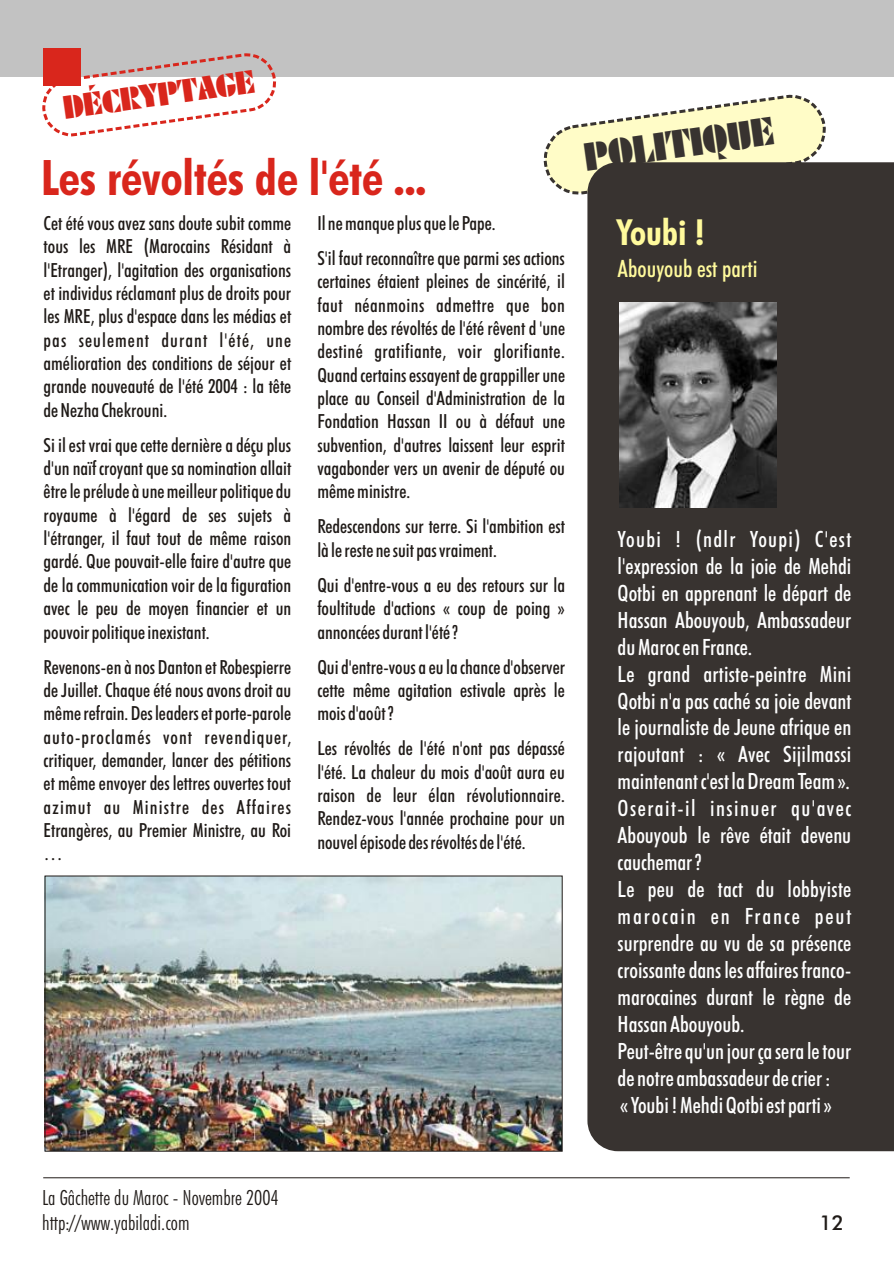
<style>
.page{position:relative;width:894px;height:1263px;background:#fff}
.page>*{position:absolute;margin:0;border:0;box-sizing:border-box;transform-origin:0 0}
.t1{font:49.05px "Futura Bd Cn BT";color:#d9261c}
.t2{font:38.25px "Futura Black BT";color:#383330}
.t3{font:36px "Futura Bd Cn BT";color:#fffa9c}
.t4{font:31.65px "Futura Black BT";color:#d9261c}
.t5{font:24px "Futura Md Cn BT";color:#fffa9c}
.t6{font:22.5px/27px "Futura Md Cn BT";color:#fff}
.t7{font:21px/25.2px "Futura Lt Cn BT";color:#1f1a17}
.t8{font:20.4px "Futura Md BT";color:#1f1a17}
.t9{font:19.5px/23.4px "Futura Md Cn BT";color:#1f1a17}
.t10{font:19.5px "Futura Md Cn BT";letter-spacing:.055em;color:#1f1a17}
.t11{font:19.5px "Futura Md Cn BT";letter-spacing:.02em;color:#1f1a17}
.t12{font:19.5px "Futura Md Cn BT";letter-spacing:.025em;color:#1f1a17}
.t13{font:19.5px "Futura Md Cn BT";letter-spacing:.06em;color:#1f1a17}
</style>
<div class="page">
<svg style="left:543px;top:94px;width:283px;height:101px"></svg>
<div style="left:587px;top:162px;width:307px;height:989px;background:#383330"></div>
<hr style="left:43px;top:1178px;width:807px;height:1px;background:#1f1a17">
<div style="left:0;top:0;width:894px;height:77px;background:#c2c2c2"></div>
<div style="left:43px;top:48px;width:38px;height:38px;background:#d9261c"></div>
<img style="left:47px;top:878px;width:513px;height:271px">
<div style="left:45px;top:876px;width:517px;height:275px;border:1px solid #1f1a17"></div>
<img style="left:619px;top:303px;width:157px;height:204px">
<svg style="left:42px;top:53px;width:234px;height:84px"></svg>
<h3 class="t4" style="left:62px;top:95px;width:194px;rotate:-8deg">DÉC PTAGE</h3>
<h1 class="t1" style="left:41px;top:158px;width:387px">Les révoltés de l'été ...</h1>
<p class="t9" style="left:44px;top:213px;width:249px">Cet été vous avez sans doute subit comme</p>
<p class="t9" style="left:317px;top:213px;width:180px">Il ne manque plus que le Pape.</p>
<p class="t9" style="left:44px;top:236px;width:249px">tous les MRE (Marocains Résidant à</p>
<p class="t9" style="left:317px;top:248px;width:249px">S'il faut reconnaître que parmi ses actions</p>
<p class="t9" style="left:44px;top:260px;width:249px">l'Etranger), l'agitation des organisations</p>
<p class="t9" style="left:317px;top:271px;width:249px">certaines étaient pleines de sincérité, il</p>
<p class="t9" style="left:44px;top:283px;width:249px">et individus réclamant plus de droits pour</p>
<p class="t12" style="left:317px;top:297px;width:249px">faut néanmoins admettre que bon</p>
<p class="t9" style="left:44px;top:306px;width:249px">les MRE, plus d'espace dans les médias et</p>
<p class="t9" style="left:317px;top:318px;width:249px">nombre des révoltés de l'été rêvent d 'une</p>
<p class="t10" style="left:44px;top:332px;width:249px">pas seulement durant l'été, une</p>
<p class="t11" style="left:317px;top:343px;width:249px">destiné gratifiante, voir glorifiante.</p>
<p class="t9" style="left:44px;top:353px;width:249px">amélioration des conditions de séjour et</p>
<p class="t9" style="left:317px;top:365px;width:249px">Quand certains essayent de grappiller une</p>
<p class="t9" style="left:44px;top:377px;width:249px">grande nouveauté de l'été 2004 : la tête</p>
<p class="t9" style="left:317px;top:388px;width:249px">place au Conseil d'Administration de la</p>
<p class="t9" style="left:44px;top:400px;width:125px">de Nezha Chekrouni.</p>
<p class="t9" style="left:317px;top:412px;width:249px">Fondation Hassan II ou à défaut une</p>
<p class="t9" style="left:44px;top:435px;width:249px">Si il est vrai que cette dernière a déçu plus</p>
<p class="t9" style="left:317px;top:435px;width:249px">subvention, d'autres laissent leur esprit</p>
<p class="t9" style="left:44px;top:458px;width:249px">d'un naïf croyant que sa nomination allait</p>
<p class="t9" style="left:317px;top:458px;width:249px">vagabonder vers un avenir de député ou</p>
<p class="t9" style="left:44px;top:482px;width:249px">être le prélude à une meilleur politique du</p>
<p class="t9" style="left:317px;top:482px;width:94px">même ministre.</p>
<p class="t9" style="left:44px;top:505px;width:249px">royaume à l'égard de ses sujets à</p>
<p class="t9" style="left:317px;top:517px;width:249px">Redescendons sur terre. Si l'ambition est</p>
<p class="t9" style="left:44px;top:528px;width:249px">l'étranger, il faut tout de même raison</p>
<p class="t9" style="left:317px;top:540px;width:181px">là le reste ne suit pas vraiment.</p>
<p class="t9" style="left:44px;top:552px;width:249px">gardé. Que pouvait-elle faire d'autre que de la communication voir de la figuration</p>
<p class="t9" style="left:317px;top:575px;width:249px">Qui d'entre-vous a eu des retours sur la</p>
<p class="t9" style="left:44px;top:598px;width:249px">avec le peu de moyen financier et un</p>
<p class="t9" style="left:317px;top:598px;width:249px">foultitude d'actions « coup de poing »</p>
<p class="t9" style="left:44px;top:622px;width:168px">pouvoir politique inexistant.</p>
<p class="t9" style="left:317px;top:622px;width:142px">annoncées durant l'été ?</p>
<p class="t9" style="left:44px;top:657px;width:249px">Revenons-en à nos Danton et Robespierre</p>
<p class="t9" style="left:317px;top:657px;width:249px">Qui d'entre-vous a eu la chance d'observer</p>
<p class="t9" style="left:44px;top:680px;width:249px">de Juillet. Chaque été nous avons droit au</p>
<p class="t9" style="left:317px;top:680px;width:249px">cette même agitation estivale après le</p>
<p class="t9" style="left:44px;top:704px;width:249px">même refrain. Des leaders et porte-parole</p>
<p class="t9" style="left:317px;top:704px;width:78px">mois d'août ?</p>
<p class="t10" style="left:44px;top:729px;width:249px">auto-proclamés vont revendiquer,</p>
<p class="t9" style="left:317px;top:739px;width:249px">Les révoltés de l'été n'ont pas dépassé</p>
<p class="t9" style="left:44px;top:750px;width:249px">critiquer, demander, lancer des pétitions</p>
<p class="t9" style="left:317px;top:762px;width:249px">l'été. La chaleur du mois d'août aura eu</p>
<p class="t9" style="left:44px;top:774px;width:249px">et même envoyer des lettres ouvertes tout</p>
<p class="t9" style="left:317px;top:785px;width:249px">raison de leur élan révolutionnaire.</p>
<p class="t13" style="left:44px;top:799px;width:249px">azimut au Ministre des Affaires</p>
<p class="t9" style="left:317px;top:809px;width:249px">Rendez-vous l'année prochaine pour un</p>
<p class="t9" style="left:44px;top:820px;width:249px">Etrangères, au Premier Ministre, au Roi</p>
<p class="t9" style="left:317px;top:832px;width:210px">nouvel épisode des révoltés de l'été.</p>
<p class="t9" style="left:44px;top:844px;width:21px">…</p>
<h2 class="t2" style="left:583px;top:142px;width:192px;rotate:-8deg">POLITIQUE</h2>
<h3 class="t3" style="left:618px;top:218px;width:89px">Youbi !</h3>
<p class="t5" style="left:618px;top:259px;width:141px">Abouyoub est parti</p>
<p class="t6" style="left:618px;top:528px;width:235px">Youbi ! (ndlr Youpi) C'est l'expression de la joie de Mehdi<br>Qotbi en apprenant le départ de<br>Hassan Abouyoub, Ambassadeur du Maroc en France.<br>Le grand artiste-peintre Mini<br>Qotbi n'a pas caché sa joie devant le journaliste de Jeune afrique en rajoutant : « Avec Sijilmassi maintenant c'est la Dream Team ».<br>Oserait-il insinuer qu'avec<br>Abouyoub le rêve était devenu cauchemar ?<br>Le peu de tact du lobbyiste marocain en France peut surprendre au vu de sa présence croissante dans les affaires franco&shy;marocaines durant le règne de<br>Hassan Abouyoub.<br>Peut-être qu'un jour ça sera le tour de notre ambassadeur de crier :<br>« Youbi ! Mehdi Qotbi est parti »</p>
<p class="t7" style="left:42px;top:1186px;width:238px">La Gâchette du Maroc - Novembre 2004 http://www.yabiladi.com</p>
<p class="t8" style="left:820px;top:1215px;width:26px">12</p>
</div>
